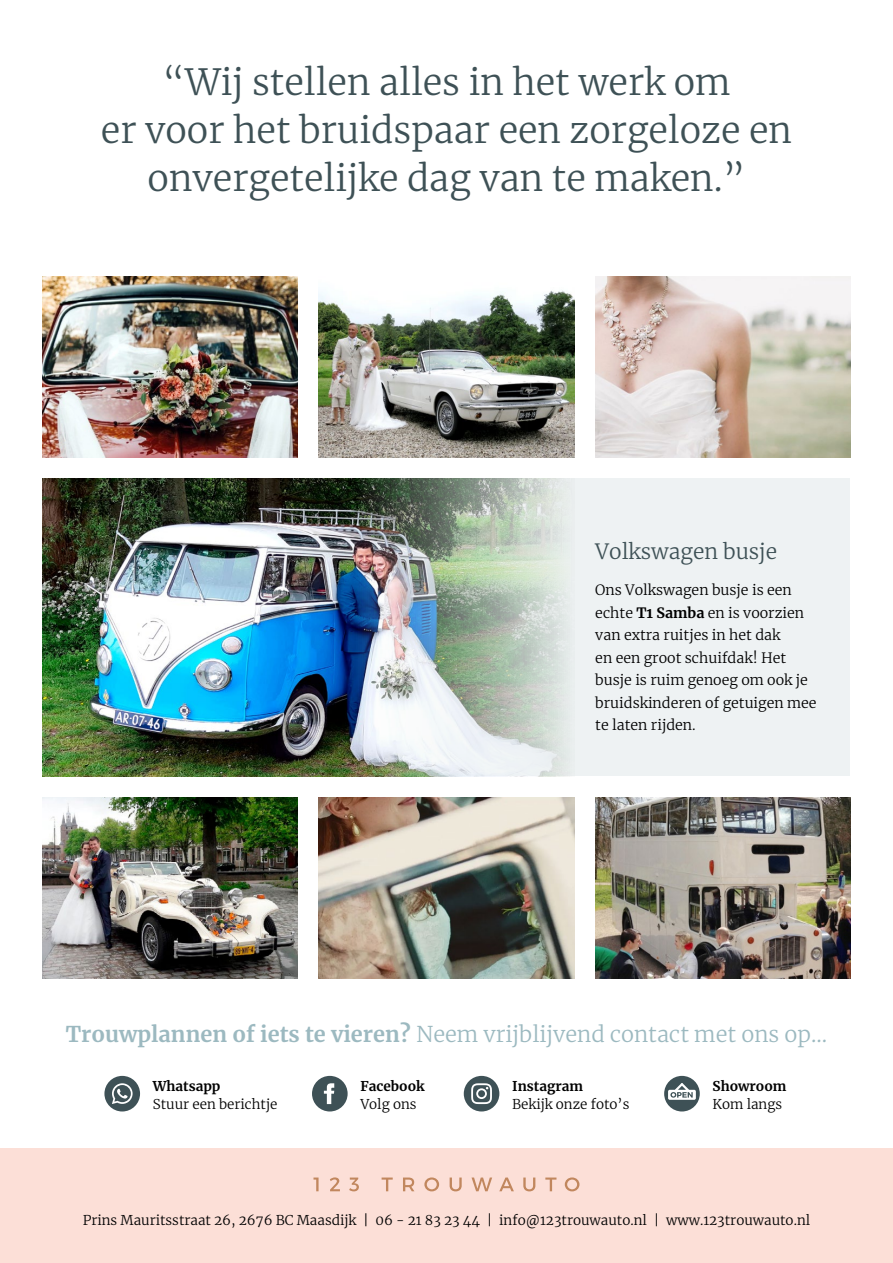
<style>
.page{position:relative;width:893px;height:1263px;background:#fff}
.page>*{position:absolute;margin:0;border:0;box-sizing:border-box;transform-origin:0 0}
.t1{font:300 36px/48px "Merriweather";color:#3e5156;text-align:center}
.t2{font:300 21.75px "Merriweather";color:#9cb9c0}
.t3{font:300 21px "Merriweather";color:#3e5156}
.t4{font:300 14.25px/22.5px "Merriweather";color:#000}
.t5{font:300 13.5px "Merriweather";color:#000}
.t6{font:700 13.5px "Merriweather";color:#000}
.s1{font-weight:700}
</style>
<div class="page">
<div style="left:43px;top:478px;width:807px;height:298px;background:#eef2f3"></div>
<img style="left:43px;top:478px;width:525px;height:298px">
<div style="left:0;top:1148px;width:893px;height:115px;background:#fcdfd7"></div>
<svg style="left:313px;top:1177px;width:266px;height:14px"></svg>
<svg style="left:104px;top:1076px;width:36px;height:35px"></svg>
<svg style="left:312px;top:1076px;width:36px;height:35px"></svg>
<svg style="left:464px;top:1076px;width:35px;height:35px"></svg>
<svg style="left:664px;top:1076px;width:36px;height:35px"></svg>
<img style="left:43px;top:276px;width:255px;height:181px">
<img style="left:595px;top:276px;width:255px;height:181px">
<img style="left:319px;top:290px;width:255px;height:167px">
<img style="left:43px;top:797px;width:255px;height:181px">
<img style="left:595px;top:797px;width:255px;height:181px">
<img style="left:319px;top:797px;width:255px;height:181px">
<p class="t1" style="left:101px;top:57px;width:692px">“Wij stellen alles in het werk om<br>er voor het bruidspaar een zorgeloze en onvergetelijke dag van te maken.”</p>
<p class="t3" style="left:595px;top:536px;width:183px">Volkswagen busje</p>
<p class="t4" style="left:595px;top:578px;width:223px">Ons Volkswagen busje is een echte <span class="s1">T1 Samba</span> en is voorzien van extra ruitjes in het dak<br>en een groot schuifdak! Het busje is ruim genoeg om ook je bruidskinderen of getuigen mee te laten rijden.</p>
<p class="t2" style="left:66px;top:1019px;width:763px"><span class="s1">Trouwplannen of iets te vieren?</span> Neem vrijblijvend contact met ons op...</p>
<p class="t6" style="left:153px;top:1076px;width:69px">Whatsapp</p>
<p class="t5" style="left:153px;top:1094px;width:126px">Stuur een berichtje</p>
<p class="t6" style="left:360px;top:1076px;width:66px">Facebook</p>
<p class="t5" style="left:360px;top:1094px;width:58px">Volg ons</p>
<p class="t6" style="left:712px;top:1076px;width:76px">Showroom</p>
<p class="t5" style="left:712px;top:1094px;width:71px">Kom langs</p>
<p class="t6" style="left:512px;top:1076px;width:72px">Instagram</p>
<p class="t5" style="left:512px;top:1094px;width:119px">Bekijk onze foto’s</p>
<p class="t5" style="left:83px;top:1211px;width:729px">Prins Mauritsstraat 26, 2676 BC Maasdijk | 06 - 21 83 23 44 | info@123trouwauto.nl | www.123trouwauto.nl</p>
</div>
